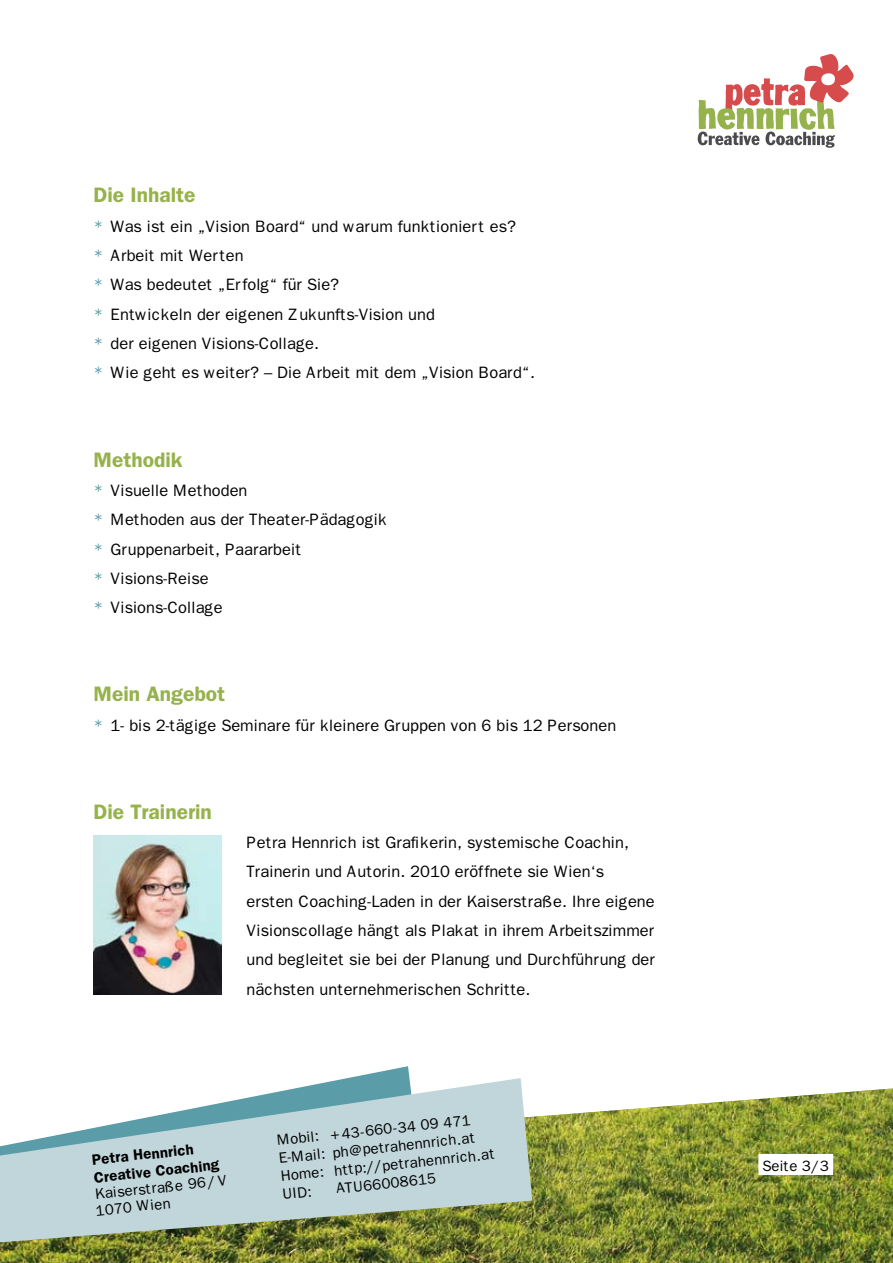
<style>
.page{position:relative;width:893px;height:1263px;background:#fff}
.page>*{position:absolute;margin:0;border:0;box-sizing:border-box;transform-origin:0 0}
.t1{font:600 21px "Franklin Gothic";color:#96b24c}
.t2{font:16.5px/29.4px "Franklin Gothic";color:#000}
.t3{font:15px/18px "Franklin Gothic";color:#000}
.t4{font:600 15px/18px "Franklin Gothic";color:#000}
.s1{color:#5a9ca8}
</style>
<div class="page">
<img style="left:0;top:1088px;width:893px;height:175px">
<div style="left:758px;top:1154px;width:75px;height:21px;background:#fff"></div>
<svg style="left:348px;top:1066px;width:62px;height:12px"></svg>
<svg style="left:0;top:1078px;width:532px;height:164px;background:#b7cbc6"></svg>
<svg style="left:698px;top:54px;width:156px;height:94px"></svg>
<img style="left:94px;top:835px;width:127px;height:159px">
<p class="t1" style="left:94px;top:183px;width:104px">Die Inhalte</p>
<p class="t2" style="left:94px;top:212px;width:443px"><span class="s1">*</span> Was ist ein „Vision Board“ und warum funktioniert es?<br><span class="s1">*</span> Arbeit mit Werten<br><span class="s1">*</span> Was bedeutet „Erfolg“ für Sie?<br><span class="s1">*</span> Entwickeln der eigenen Zukunfts-Vision und<br><span class="s1">*</span> der eigenen Visions-Collage.<br><span class="s1">*</span> Wie geht es weiter? – Die Arbeit mit dem „Vision Board“.</p>
<p class="t1" style="left:94px;top:447px;width:91px">Methodik</p>
<p class="t2" style="left:94px;top:476px;width:295px"><span class="s1">*</span> Visuelle Methoden<br><span class="s1">*</span> Methoden aus der Theater-Pädagogik <span class="s1">*</span> Gruppenarbeit, Paararbeit<br><span class="s1">*</span> Visions-Reise<br><span class="s1">*</span> Visions-Collage</p>
<p class="t1" style="left:94px;top:682px;width:133px">Mein Angebot</p>
<p class="t2" style="left:94px;top:710px;width:524px"><span class="s1">*</span> 1- bis 2-tägige Seminare für kleinere Gruppen von 6 bis 12 Personen</p>
<p class="t1" style="left:94px;top:799px;width:120px">Die Trainerin</p>
<p class="t2" style="left:247px;top:828px;width:410px">Petra Hennrich ist Grafikerin, systemische Coachin, Trainerin und Autorin. 2010 eröffnete sie Wien‘s<br>ersten Coaching-Laden in der Kaiserstraße. Ihre eigene Visionscollage hängt als Plakat in ihrem Arbeitszimmer und begleitet sie bei der Planung und Durchführung der nächsten unternehmerischen Schritte.</p>
<p class="t4" style="left:91px;top:1151px;width:127px;rotate:-6deg">Petra Hennrich<br>Creative Coaching</p>
<p class="t3" style="left:93px;top:1186px;width:135px;line-height:16.5px;rotate:-6deg">Kaiserstraße 96/V<br>1070 Wien</p>
<p class="t3" style="left:276px;top:1131px;width:217px;rotate:-6deg">Mobil: +43-660-34 09 471<br>E-Mail: ph@petrahennrich.at<br>Home: http://petrahennrich.at<br>UID:</p>
<p class="t3" style="left:335px;top:1179px;width:102px;rotate:-6deg">ATU66008615</p>
<p class="t3" style="left:763px;top:1157px;width:68px">Seite /3</p>
</div>
